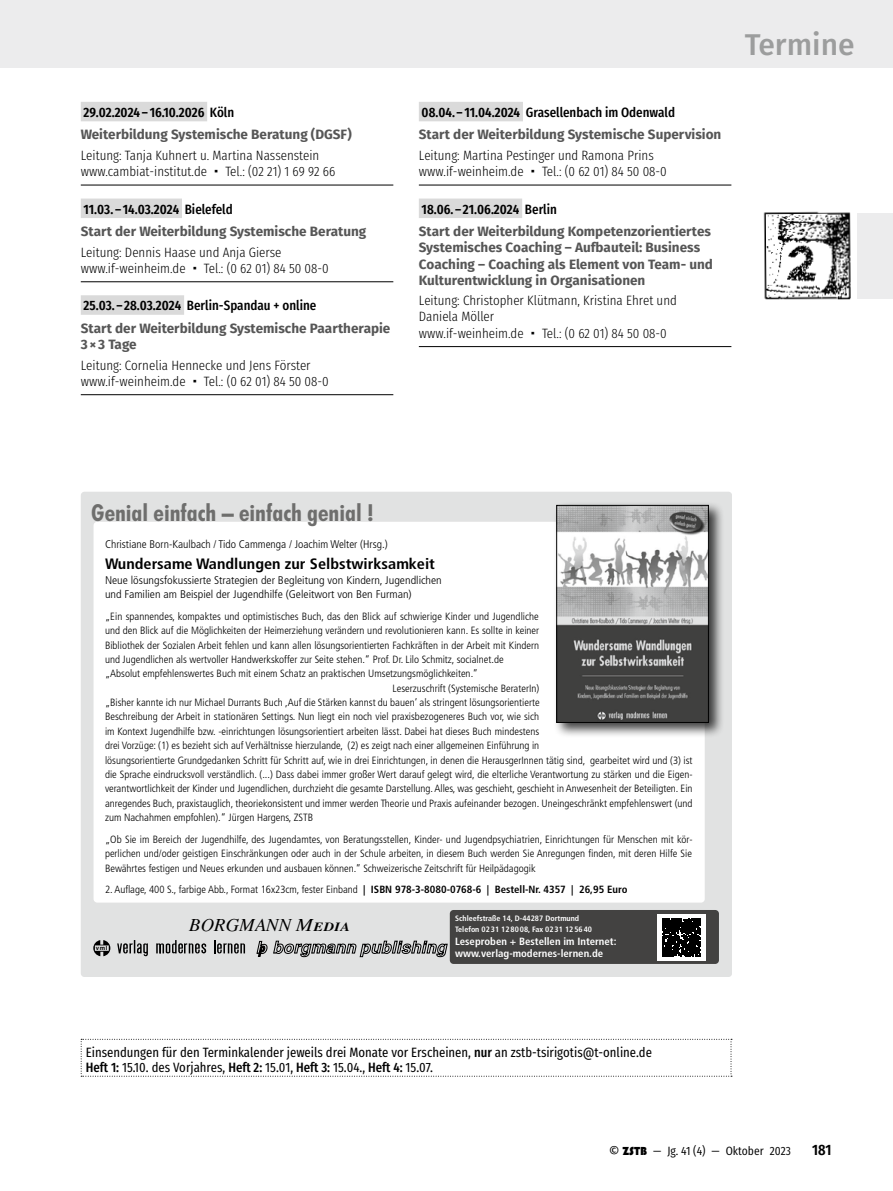
<style>
.page{position:relative;width:893px;height:1191px;background:#fff}
.page>*{position:absolute;margin:0;border:0;box-sizing:border-box;transform-origin:0 0}
.t1{font:500 30px "Fira Sans";color:#9c9d9d}
.t2{font:700 condensed 23.55px "Futura BT";color:#6e6e6d}
.t3{font:italic 18.15px "Times";color:#000}
.t4{font:700 condensed 15px "Frutiger LT Std";color:#000;scale:1.08 1}
.t5{font:600 15px "Fira Sans Condensed";color:#000}
._1_0____Fließtext___Veranstalter{font:300 13.5px/16.2px "Fira Sans Condensed";color:#000}
._2_0____Fließtext___Thema{font:700 13.5px/16.2px "Fira Sans";color:#565656}
._02___Kalender_GS{font:13.5px "Fira Sans Condensed";color:#000}
._1_0____Fließtext___Termine{font:500 13.5px "Fira Sans Condensed";color:#000}
._1_0____Fließtext___Termine-2{font:600 13.5px "Fira Sans Condensed";color:#000}
.t6{font:12px "Fira Sans Condensed";color:#000}
.t7{font:300 condensed 11.1px/14.4px "Frutiger LT Std";color:#000;scale:1.08 1}
.t8{font:300 condensed 11.1px "Frutiger LT Std";color:#000}
.t9{font:300 condensed 10.5px/14.4px "Frutiger LT Std";color:#000;text-align:justify}
.t10{font:700 condensed 10.5px/12.6px "Frutiger LT Std";color:#fff}
.t11{font:700 condensed 7.8px/10.9px "Frutiger LT Std";color:#fff}
.t12{font:700 5.85px "Helvetica";color:#000;scale:1.04 1}
.s1{font-weight:500}
.s2{font-weight:600}
.s3{font-weight:700}
.s4{font-weight:700;font-size:12.75px}
.s5{font-family:"Fira Sans";font-size:13.5px}
.s6{font-family:"Bauhaus 93"}
</style>
<div class="page">
<div style="left:789px;top:213px;width:104px;height:85px;background:#ececed"></div>
<img style="left:763px;top:211px;width:94px;height:89px">
<div style="left:0;top:0;width:893px;height:68px;background:#ececed"></div>
<svg style="left:81px;top:1039px;width:651px;height:37px"></svg>
<div style="left:81px;top:102px;width:126px;height:19px;background:#dadada"></div>
<hr style="left:81px;top:185px;width:312px;height:1px;background:#000">
<div style="left:81px;top:198px;width:101px;height:20px;background:#dadada"></div>
<hr style="left:81px;top:281px;width:312px;height:1px;background:#000">
<div style="left:81px;top:295px;width:103px;height:20px;background:#dadada"></div>
<hr style="left:81px;top:394px;width:312px;height:1px;background:#000">
<div style="left:419px;top:102px;width:104px;height:19px;background:#dadada"></div>
<hr style="left:419px;top:185px;width:312px;height:1px;background:#000">
<div style="left:419px;top:198px;width:103px;height:20px;background:#dadada"></div>
<hr style="left:419px;top:346px;width:312px;height:1px;background:#000">
<div style="left:81px;top:492px;width:650px;height:485px;background:#e1e2e2;border-radius:4px"></div>
<div style="left:94px;top:522px;width:611px;height:380px;background:#fff;border-radius:4px"></div>
<div style="left:553px;top:501px;width:171px;height:237px;background:#000;opacity:.75"></div>
<img style="left:558px;top:507px;width:149px;height:214px">
<div style="left:556px;top:505px;width:153px;height:218px;border:1px solid #000"></div>
<div style="left:450px;top:910px;width:269px;height:54px;background:#434241;border-radius:4px"></div>
<div style="left:658px;top:914px;width:48px;height:47px;background:#fff"></div>
<svg style="left:662px;top:918px;width:39px;height:38px"></svg>
<svg style="left:273px;top:940px;width:174px;height:17px"></svg>
<svg style="left:257px;top:941px;width:10px;height:15px"></svg>
<svg style="left:214px;top:940px;width:31px;height:13px"></svg>
<svg style="left:156px;top:940px;width:50px;height:14px"></svg>
<svg style="left:117px;top:940px;width:31px;height:16px"></svg>
<svg style="left:93px;top:940px;width:17px;height:16px"></svg>
<p class="_1_0____Fließtext___Termine-2" style="left:84px;top:100px;width:152px">29.02.2024 – 16.10.2026 <span class="s1">Köln</span></p>
<p class="_2_0____Fließtext___Thema" style="left:81px;top:126px;width:273px">Weiterbildung Systemische Beratung (DGSF)</p>
<p class="_1_0____Fließtext___Veranstalter" style="left:81px;top:146px;width:240px">Leitung: Tanja Kuhnert u. Martina Nassenstein www.cambiat-institut.de</p>
<p class="_1_0____Fließtext___Veranstalter" style="left:225px;top:162px;width:111px">Tel.: (02 21) 1 69 92 66</p>
<p class="_1_0____Fließtext___Termine-2" style="left:84px;top:196px;width:151px">11.03. – 14.03.2024 <span class="s1">Bielefeld</span></p>
<p class="_2_0____Fließtext___Thema" style="left:81px;top:222px;width:287px">Start der Weiterbildung Systemische Beratung</p>
<p class="_1_0____Fließtext___Veranstalter" style="left:81px;top:242px;width:202px">Leitung: Dennis Haase und Anja Gierse www.if-weinheim.de</p>
<p class="_1_0____Fließtext___Veranstalter" style="left:204px;top:258px;width:126px">Tel.: (0 62 01) 84 50 08-0</p>
<p class="_1_0____Fließtext___Termine" style="left:84px;top:293px;width:234px"><span class="s2">25.03. – 28.03.2024</span> Berlin-Spandau + online</p>
<p class="_2_0____Fließtext___Thema" style="left:81px;top:319px;width:311px">Start der Weiterbildung Systemische Paartherapie<br>3×3 Tage</p>
<p class="_1_0____Fließtext___Veranstalter" style="left:81px;top:355px;width:231px">Leitung: Cornelia Hennecke und Jens Förster www.if-weinheim.de</p>
<p class="_1_0____Fließtext___Veranstalter" style="left:204px;top:371px;width:126px">Tel.: (0 62 01) 84 50 08-0</p>
<p class="_1_0____Fließtext___Termine" style="left:422px;top:100px;width:255px"><span class="s2">08.04. – 11.04.2024</span> Grasellenbach im Odenwald</p>
<p class="_2_0____Fließtext___Thema" style="left:419px;top:126px;width:304px">Start der Weiterbildung Systemische Supervision</p>
<p class="_1_0____Fließtext___Veranstalter" style="left:419px;top:146px;width:236px">Leitung: Martina Pestinger und Ramona Prins www.if-weinheim.de</p>
<p class="_1_0____Fließtext___Veranstalter" style="left:542px;top:162px;width:126px">Tel.: (0 62 01) 84 50 08-0</p>
<p class="_1_0____Fließtext___Termine-2" style="left:422px;top:196px;width:137px">18.06. – 21.06.2024 <span class="s1">Berlin</span></p>
<p class="_2_0____Fließtext___Thema" style="left:419px;top:222px;width:296px">Start der Weiterbildung Kompetenzorientiertes Systemisches Coaching – Aufbauteil: Business Coaching – Coaching als Element von Team- und Kulturentwicklung in Organisationen</p>
<p class="_1_0____Fließtext___Veranstalter" style="left:419px;top:291px;width:260px">Leitung: Christopher Klütmann, Kristina Ehret und<br>Daniela Möller<br>www.if-weinheim.de</p>
<p class="_1_0____Fließtext___Veranstalter" style="left:542px;top:323px;width:126px">Tel.: (0 62 01) 84 50 08-0</p>
<h1 class="t1" style="left:745px;top:20px;width:111px">Termine</h1>
<p class="t2" style="left:91px;top:496px;width:284px">Genial einfach – einfach genial !</p>
<p class="t8" style="left:105px;top:538px;width:284px">Christiane Born-Kaulbach / Tido Cammenga / Joachim Welter (Hrsg.)</p>
<p class="t4" style="left:105px;top:555px;width:307px">Wundersame Wandlungen zur Selbstwirksamkeit</p>
<p class="t7" style="left:105px;top:573px;width:313px">Neue lösungsfokussierte Strategien der Begleitung von Kindern, Jugendlichen und Familien am Beispiel der Jugendhilfe (Geleitwort von Ben Furman)</p>
<p class="t9" style="left:105px;top:609px;width:435px">„Ein spannendes, kompaktes und optimistisches Buch, das den Blick auf schwierige Kinder und Jugendliche</p>
<p class="t9" style="left:105px;top:623px;width:436px">und den Blick auf die Möglichkeiten der Heimerziehung verändern und revolutionieren kann. Es sollte in keiner</p>
<p class="t9" style="left:105px;top:638px;width:436px">Bibliothek der Sozialen Arbeit fehlen und kann allen lösungsorientierten Fachkräften in der Arbeit mit Kindern</p>
<p class="t9" style="left:105px;top:652px;width:400px">und Jugendlichen als wertvoller Handwerkskoffer zur Seite stehen.“ Prof. Dr. Lilo Schmitz, socialnet.de</p>
<p class="t9" style="left:105px;top:666px;width:375px">„Absolut empfehlenswertes Buch mit einem Schatz an praktischen Umsetzungsmöglichkeiten.”</p>
<p class="t9" style="left:393px;top:681px;width:148px">Leserzuschrift (Systemische BeraterIn)</p>
<p class="t9" style="left:105px;top:695px;width:436px">„Bisher kannte ich nur Michael Durrants Buch ,Auf die Stärken kannst du bauen’ als stringent lösungsorientierte</p>
<p class="t9" style="left:105px;top:710px;width:436px">Beschreibung der Arbeit in stationären Settings. Nun liegt ein noch viel praxisbezogeneres Buch vor, wie sich</p>
<p class="t9" style="left:105px;top:724px;width:436px">im Kontext Jugendhilfe bzw. -einrichtungen lösungsorientiert arbeiten lässt. Dabei hat dieses Buch mindestens</p>
<p class="t9" style="left:105px;top:738px;width:436px">drei Vorzüge: (1) es bezieht sich auf Verhältnisse hierzulande, (2) es zeigt nach einer allgemeinen Einführung in</p>
<p class="t9" style="left:105px;top:753px;width:589px">lösungsorientierte Grundgedanken Schritt für Schritt auf, wie in drei Einrichtungen, in denen die HerausgerInnen tätig sind, gearbeitet wird und (3) ist</p>
<p class="t9" style="left:105px;top:767px;width:589px">die Sprache eindrucksvoll verständlich. (...) Dass dabei immer großer Wert darauf gelegt wird, die elterliche Verantwortung zu stärken und die Eigen-</p>
<p class="t9" style="left:105px;top:781px;width:589px">verantwortlichkeit der Kinder und Jugendlichen, durchzieht die gesamte Darstellung. Alles, was geschieht, geschieht in Anwesenheit der Beteiligten. Ein</p>
<p class="t9" style="left:105px;top:796px;width:589px">anregendes Buch, praxistauglich, theoriekonsistent und immer werden Theorie und Praxis aufeinander bezogen. Uneingeschränkt empfehlenswert (und</p>
<p class="t9" style="left:105px;top:810px;width:210px">zum Nachahmen empfohlen).“ Jürgen Hargens, ZSTB</p>
<p class="t9" style="left:105px;top:832px;width:589px">„Ob Sie im Bereich der Jugendhilfe, des Jugendamtes, von Beratungsstellen, Kinder- und Jugendpsychiatrien, Einrichtungen für Menschen mit kör&shy;perlichen und/oder geistigen Einschränkungen oder auch in der Schule arbeiten, in diesem Buch werden Sie Anregungen finden, mit deren Hilfe Sie Bewährtes festigen und Neues erkunden und ausbauen können.” Schweizerische Zeitschrift für Heilpädagogik</p>
<p class="t9" style="left:105px;top:882px;width:524px">2. Auflage, 400 S., farbige Abb., Format 16x23cm, fester Einband <span class="s3">| ISBN 978-3-8080-0768-6 | Bestell-Nr. 4357 | 26,95 Euro</span></p>
<p class="t11" style="left:455px;top:913px;width:138px">Schleefstraße 14, D-44287 Dortmund<br>Telefon 0231 128008, Fax 0231 125640</p>
<p class="t10" style="left:455px;top:934px;width:163px">Leseproben + Bestellen im Internet: www.verlag-modernes-lernen.de</p>
<p class="t3" style="left:190px;top:913px;width:162px">BORGMANN M<span class="s4">EDIA</span></p>
<p class="t12" style="left:96px;top:944px;width:13px">vml</p>
<p class="_02___Kalender_GS" style="left:86px;top:1039px;width:568px">Einsendungen für den Terminkalender jeweils drei Monate vor Erscheinen, <span class="s1">nur</span> an zstb-tsirigotis@t-online.de</p>
<p class="_02___Kalender_GS" style="left:86px;top:1054px;width:349px"><span class="s1">Heft 1:</span> 15.10. des Vorjahres, <span class="s1">Heft 2:</span> 15.01, <span class="s1">Heft 3:</span> 15.04., <span class="s1">Heft 4:</span> 15.07.</p>
<p class="t6" style="left:609px;top:1139px;width:184px"><span class="s5">©</span> <span class="s6">ZSTB</span> — Jg. 41 (4) — Oktober 2023</p>
<h3 class="t5" style="left:812px;top:1135px;width:21px">181</h3>
</div>
